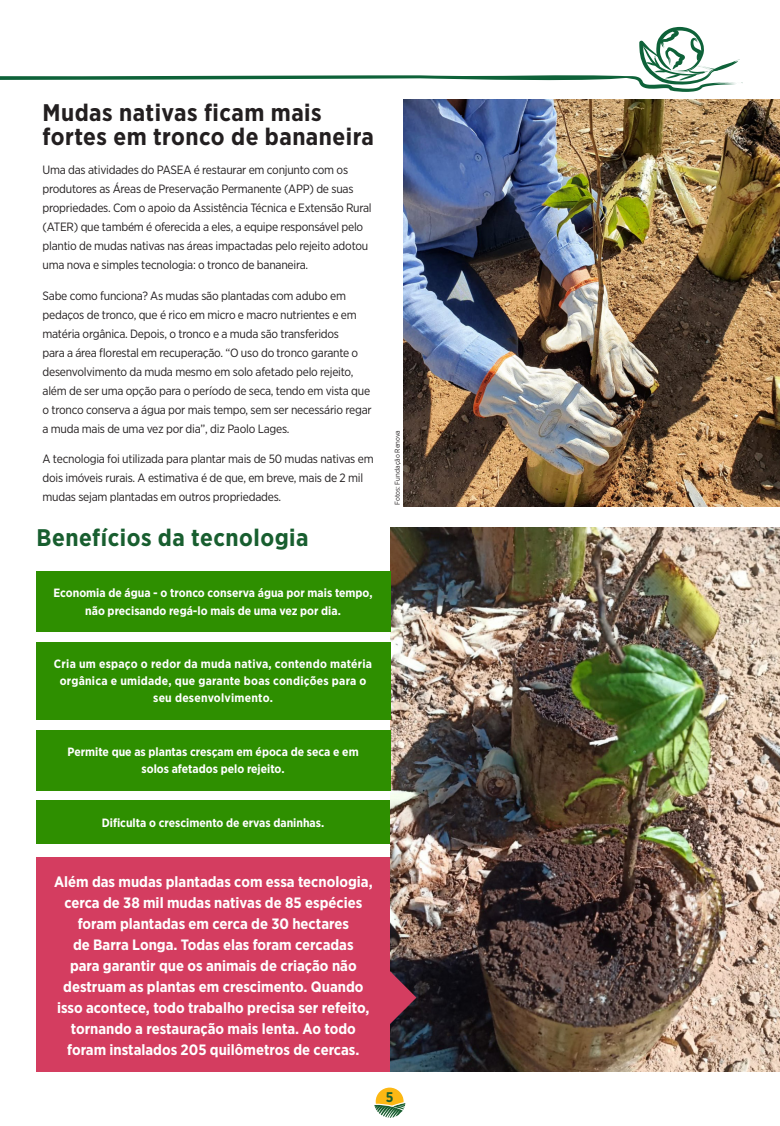
<style>
.page{position:relative;width:780px;height:1126px;background:#fff}
.page>*{position:absolute;margin:0;border:0;box-sizing:border-box;transform-origin:0 0}
.Intertitulo{font:700 24px/24px "Gotham Narrow";letter-spacing:.02em;color:#231f20}
.Intertitulo-2{font:700 24px "Gotham Narrow";letter-spacing:.02em;color:#185e2f}
.t1{font:700 15px/21px "Gotham Narrow";color:#fff;text-align:center}
.t2{font:700 14px "Gotham Narrow";color:#185e2f}
.t3{font:12px/19px "Gotham Narrow";letter-spacing:-.02em;color:#231f20}
.t4{font:700 12px/17px "Gotham Narrow";color:#fff;text-align:center}
.t5{font:700 12px/17px "Gotham Narrow";letter-spacing:.02em;color:#fff;text-align:center}
.t6{font:7px "Gotham Narrow";letter-spacing:.01em;color:#231f20}
</style>
<div class="page">
<img style="left:390px;top:527px;width:390px;height:544px">
<svg style="left:0;top:27px;width:742px;height:65px"></svg>
<div style="left:36px;top:571px;width:354px;height:60px;background:#2e8f00"></div>
<div style="left:36px;top:641px;width:354px;height:78px;background:#2e8f00"></div>
<div style="left:36px;top:800px;width:354px;height:44px;background:#2e8f00"></div>
<img style="left:403px;top:99px;width:377px;height:407px">
<svg style="left:390px;top:970px;width:26px;height:54px"></svg>
<div style="left:37px;top:857px;width:353px;height:214px;background:#d43d60"></div>
<div style="left:36px;top:729px;width:354px;height:61px;background:#2e8f00"></div>
<svg style="left:374px;top:1087px;width:31px;height:30px"></svg>
<p class="Intertitulo" style="left:43px;top:101px;width:333px">Mudas nativas ficam mais fortes em tronco de bananeira</p>
<p class="t3" style="left:43px;top:160px;width:331px">Uma das atividades do PASEA é restaurar em conjunto com os produtores as Áreas de Preservação Permanente (APP) de suas propriedades. Com o apoio da Assistência Técnica e Extensão Rural (ATER) que também é oferecida a eles, a equipe responsável pelo plantio de mudas nativas nas áreas impactadas pelo rejeito adotou uma nova e simples tecnologia: o tronco de bananeira.</p>
<p class="t3" style="left:43px;top:285px;width:331px">Sabe como funciona? As mudas são plantadas com adubo em pedaços de tronco, que é rico em micro e macro nutrientes e em matéria orgânica. Depois, o tronco e a muda são transferidos<br>para a área florestal em recuperação. “O uso do tronco garante o desenvolvimento da muda mesmo em solo afetado pelo rejeito, além de ser uma opção para o período de seca, tendo em vista que o tronco conserva a água por mais tempo, sem ser necessário regar a muda mais de uma vez por dia”, diz Paolo Lages.</p>
<p class="t3" style="left:43px;top:449px;width:332px">A tecnologia foi utilizada para plantar mais de 50 mudas nativas em dois imóveis rurais. A estimativa é de que, em breve, mais de 2 mil mudas sejam plantadas em outros propriedades.</p>
<p class="Intertitulo-2" style="left:37px;top:522px;width:273px">Benefícios da tecnologia</p>
<p class="t4" style="left:53px;top:584px;width:320px">Economia de água - o tronco conserva água por mais tempo, não precisando regá-lo mais de uma vez por dia.</p>
<p class="t5" style="left:54px;top:655px;width:319px">Cria um espaço o redor da muda nativa, contendo matéria orgânica e umidade, que garante boas condições para o seu desenvolvimento.</p>
<p class="t4" style="left:67px;top:743px;width:293px">Permite que as plantas cresçam em época de seca e em solos afetados pelo rejeito.</p>
<p class="t4" style="left:102px;top:814px;width:224px">Dificulta o crescimento de ervas daninhas.</p>
<p class="t6" style="left:393px;top:505px;width:77px;rotate:-90deg">Fotos: Fundação Renova</p>
<p class="t1" style="left:54px;top:870px;width:320px">Além das mudas plantadas com essa tecnologia, cerca de 38 mil mudas nativas de 85 espécies foram plantadas em cerca de 30 hectares<br>de Barra Longa. Todas elas foram cercadas<br>para garantir que os animais de criação não destruam as plantas em crescimento. Quando isso acontece, todo trabalho precisa ser refeito, tornando a restauração mais lenta. Ao todo foram instalados 205 quilômetros de cercas.</p>
<p class="t2" style="left:386px;top:1088px;width:9px">5</p>
</div>
